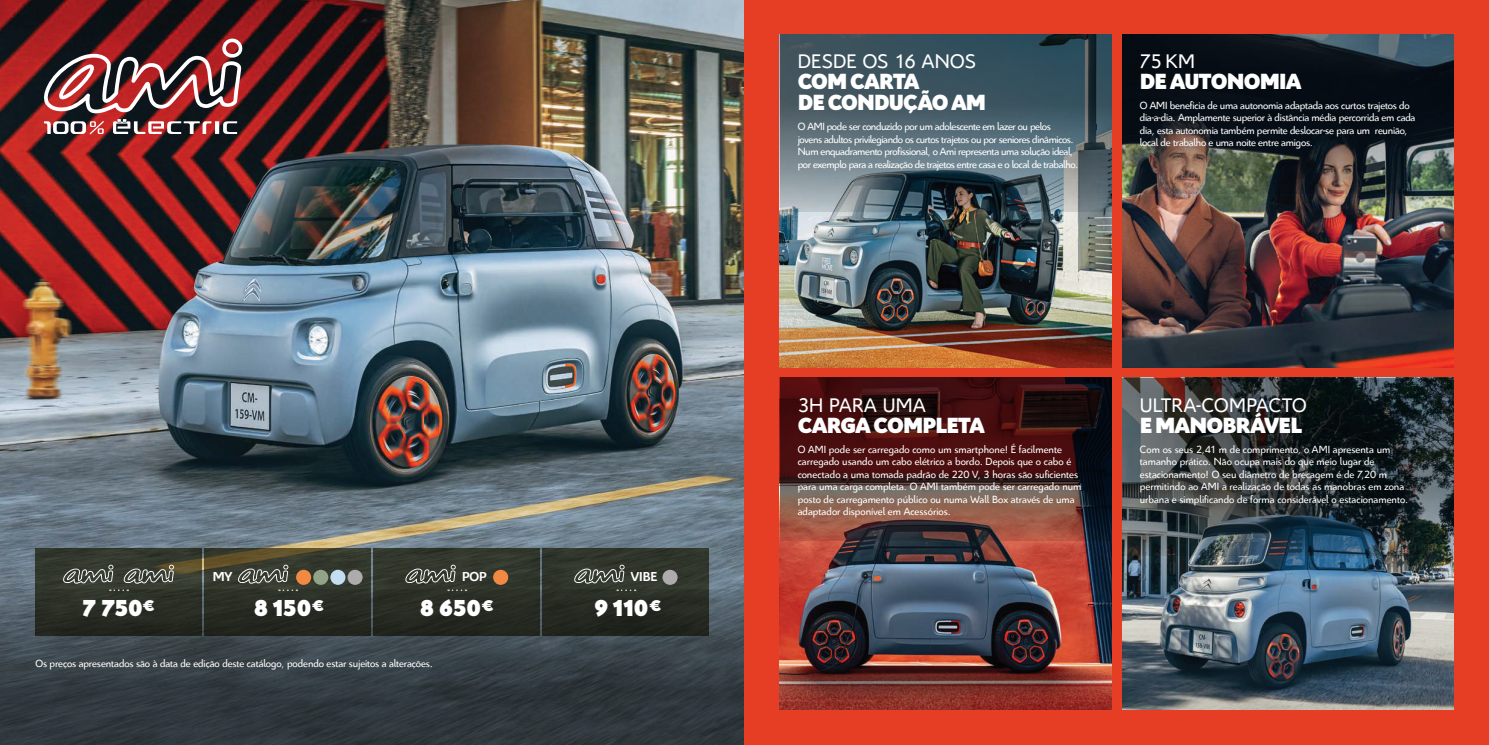
<style>
.page{position:relative;width:1489px;height:745px;background:#fff}
.page>*{position:absolute;margin:0;border:0;box-sizing:border-box;transform-origin:0 0}
.t1{font:900 25px "Citroen";letter-spacing:-.005em;color:#fff}
.t2{font:900 23.75px/21.2px "Citroen";letter-spacing:-.04em;color:#fff}
.t3{font:21.25px "Citroen";letter-spacing:.015em;color:#fff}
.t4{font:700 14px "Citroen";letter-spacing:-.005em;color:#fff}
.t5{font:11.25px/12.5px "Citroen";letter-spacing:-.005em;color:#fff}
.t6{font:11.25px/12.5px "Citroen";letter-spacing:-.03em;color:#fff}
</style>
<div class="page">
<img style="left:0;top:0;width:744px;height:588px">
<svg style="left:0;top:588px;width:744px;height:156px;background:#353e44"></svg>
<svg style="left:43px;top:39px;width:199px;height:95px"></svg>
<svg style="left:35px;top:548px;width:167px;height:87px;background:#2d3127"></svg>
<svg style="left:204px;top:548px;width:167px;height:87px;background:#303326"></svg>
<div style="left:373px;top:548px;width:167px;height:87px;background:linear-gradient(to bottom,#373d31,#22251e)"></div>
<div style="left:542px;top:548px;width:167px;height:87px;background:linear-gradient(to bottom,#353b30,#20241d)"></div>
<svg style="left:63px;top:564px;width:111px;height:26px;background:#53574d"></svg>
<svg style="left:238px;top:564px;width:59px;height:26px;background:#51564c"></svg>
<svg style="left:405px;top:564px;width:61px;height:26px;background:#4c5148"></svg>
<svg style="left:574px;top:564px;width:61px;height:26px;background:#4d5249"></svg>
<div style="left:296px;top:569px;width:15px;height:15px;background:#f28943;border-radius:50%"></div>
<div style="left:493px;top:569px;width:15px;height:15px;background:#f28943;border-radius:50%"></div>
<div style="left:313px;top:569px;width:15px;height:15px;background:#92a387;border-radius:50%"></div>
<div style="left:330px;top:569px;width:15px;height:15px;background:#c4ddf1;border-radius:50%"></div>
<div style="left:347px;top:569px;width:15px;height:15px;background:#aeabac;border-radius:50%"></div>
<div style="left:662px;top:569px;width:15px;height:15px;background:#aeabac;border-radius:50%"></div>
<div style="left:744px;top:0;width:744px;height:744px;background:#e63e24"></div>
<img style="left:1122px;top:555px;width:331px;height:154px">
<img style="left:780px;top:211px;width:331px;height:156px">
<svg style="left:1122px;top:377px;width:331px;height:178px;background:#2e373b"></svg>
<img style="left:780px;top:540px;width:331px;height:169px">
<svg style="left:780px;top:377px;width:331px;height:163px;background:#4e2523"></svg>
<img style="left:1122px;top:193px;width:331px;height:174px">
<svg style="left:1122px;top:34px;width:331px;height:159px;background:#21272a"></svg>
<svg style="left:780px;top:34px;width:331px;height:177px;background:#4c616b"></svg>
<p class="t4" style="left:213px;top:567px;width:21px">MY</p>
<p class="t4" style="left:462px;top:567px;width:26px">POP</p>
<p class="t4" style="left:631px;top:567px;width:28px">VIBE</p>
<h1 class="t1" style="left:82px;top:589px;width:74px">7 750<sup>€</sup></h1>
<h1 class="t1" style="left:254px;top:589px;width:72px">8 150<sup>€</sup></h1>
<h1 class="t1" style="left:420px;top:589px;width:75px">8 650<sup>€</sup></h1>
<h1 class="t1" style="left:594px;top:589px;width:69px">9 110<sup>€</sup></h1>
<p class="t5" style="left:35px;top:656px;width:399px">Os preços apresentados são à data de edição deste catálogo, podendo estar sujeitos a alterações.</p>
<h3 class="t3" style="left:797px;top:47px;width:180px">DESDE OS 16 ANOS</h3>
<h2 class="t2" style="left:797px;top:69px;width:190px">COM CARTA<br>DECONDUÇÃOAM</h2>
<p class="t6" style="left:797px;top:120px;width:282px">O AMI pode ser conduzido por um adolescente em lazer ou pelos<br>jovens adultos privilegiando os curtos trajetos ou por seniores dinâmicos.<br>Num enquadramento profissional, o Ami representa uma solução ideal, por exemplo para a realização de trajetos entre casa e o local de trabalho.</p>
<h3 class="t3" style="left:1139px;top:47px;width:57px">75 KM</h3>
<h2 class="t2" style="left:1139px;top:69px;width:163px">DE AUTONOMIA</h2>
<p class="t5" style="left:1139px;top:98px;width:277px">O AMI beneficia de uma autonomia adaptada aos curtos trajetos do dia-a-dia. Amplamente superior à distância média percorrida em cada dia, esta autonomia também permite deslocar-se para um reunião, local de trabalho e uma noite entre amigos.</p>
<h3 class="t3" style="left:797px;top:390px;width:129px">3H PARA UMA</h3>
<h2 class="t2" style="left:797px;top:413px;width:189px">CARGA COMPLETA</h2>
<p class="t5" style="left:797px;top:442px;width:285px">O AMI pode ser carregado como um smartphone! É facilmente carregado usando um cabo elétrico a bordo. Depois que o cabo é conectado a uma tomada padrão de 220 V, 3 horas são suficientes para uma carga completa. O AMI também pode ser carregado num posto de carregamento público ou numa Wall Box através de uma adaptador disponível em Acessórios.</p>
<h3 class="t3" style="left:1139px;top:390px;width:168px">ULTRA-COMPACTO</h3>
<h2 class="t2" style="left:1139px;top:413px;width:164px">E MANOBRÁVEL</h2>
<p class="t5" style="left:1139px;top:442px;width:270px">Com os seus 2,41 m de comprimento, o AMI apresenta um tamanho prático. Não ocupa mais do que meio lugar de estacionamento! O seu diâmetro de brecagem é de 7,20 m permitindo ao AMI a realização de todas as manobras em zona urbana e simplificando de forma considerável o estacionamento.</p>
</div>
